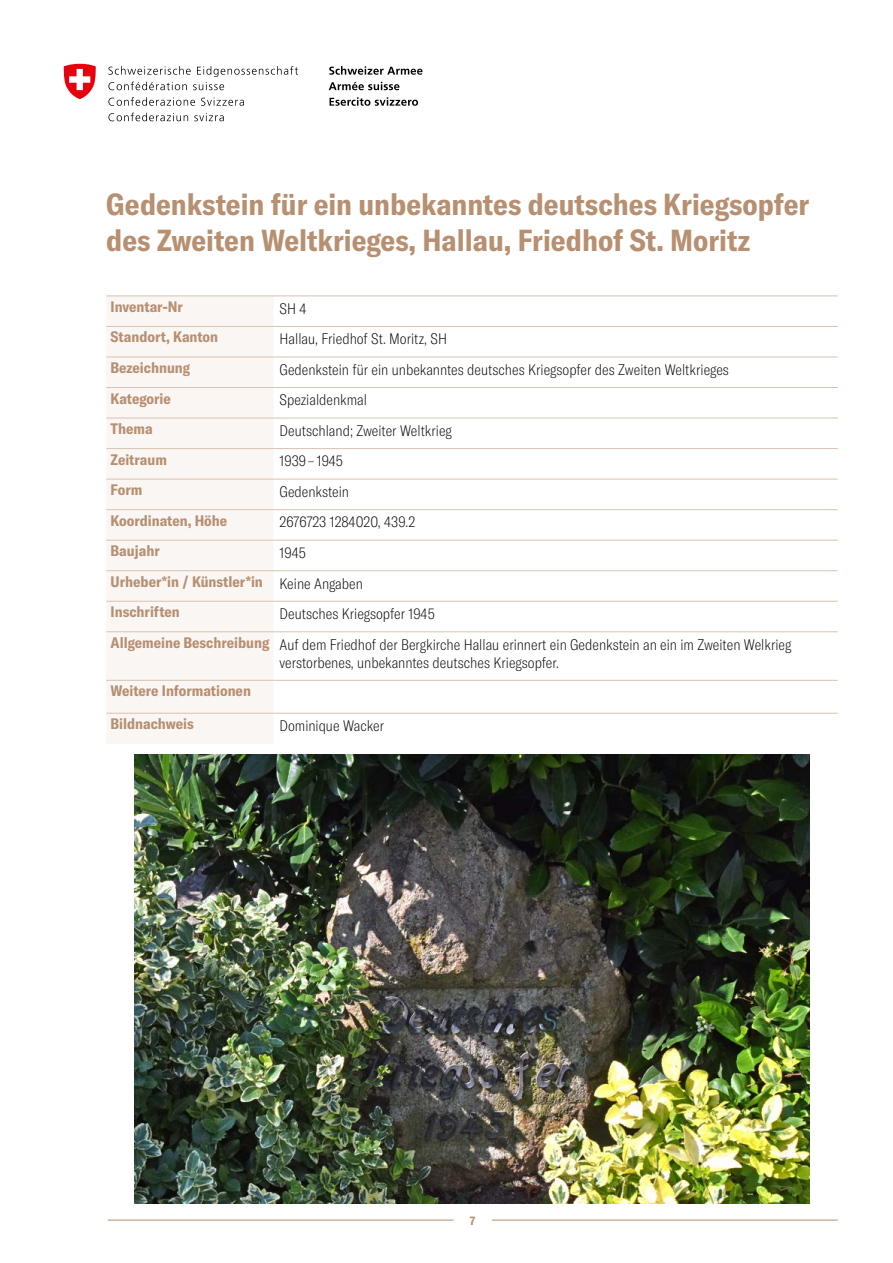
<style>
.page{position:relative;width:893px;height:1263px;background:#fff}
.page>*{position:absolute;margin:0;border:0;box-sizing:border-box;transform-origin:0 0}
.Denkmal_Titel{font:700 condensed 30px/36px "GT America";color:#b78f71}
.t1{font:100 condensed 15px/18px "GT America";color:#000}
.t2{font:700 condensed 15px "GT America";color:#b78f71}
.t3{font:700 condensed 12px "GT America";color:#b78f71}
</style>
<div class="page">
<svg style="left:329px;top:66px;width:93px;height:9px"></svg>
<svg style="left:329px;top:82px;width:70px;height:8px"></svg>
<svg style="left:330px;top:97px;width:88px;height:9px"></svg>
<svg style="left:108px;top:66px;width:190px;height:24px"></svg>
<svg style="left:108px;top:97px;width:87px;height:9px"></svg>
<svg style="left:201px;top:97px;width:43px;height:9px"></svg>
<svg style="left:108px;top:113px;width:80px;height:8px"></svg>
<svg style="left:194px;top:113px;width:30px;height:8px"></svg>
<svg style="left:64px;top:64px;width:32px;height:35px"></svg>
<hr style="left:108px;top:1220px;width:346px;height:1px;background:#b78f71">
<hr style="left:492px;top:1220px;width:346px;height:1px;background:#b78f71">
<div style="left:106px;top:296px;width:168px;height:447px;background:#faf6f3"></div>
<hr style="left:106px;top:295px;width:168px;height:1px;background:#d8c3b1">
<hr style="left:274px;top:295px;width:564px;height:1px;background:#d8c3b1">
<hr style="left:106px;top:326px;width:168px;height:1px;background:#d8c3b1">
<hr style="left:274px;top:326px;width:564px;height:1px;background:#d8c3b1">
<hr style="left:106px;top:357px;width:168px;height:1px;background:#d8c3b1">
<hr style="left:274px;top:357px;width:564px;height:1px;background:#d8c3b1">
<hr style="left:106px;top:387px;width:168px;height:1px;background:#d8c3b1">
<hr style="left:274px;top:387px;width:564px;height:1px;background:#d8c3b1">
<hr style="left:106px;top:418px;width:168px;height:1px;background:#d8c3b1">
<hr style="left:274px;top:418px;width:564px;height:1px;background:#d8c3b1">
<hr style="left:106px;top:448px;width:168px;height:1px;background:#d8c3b1">
<hr style="left:274px;top:448px;width:564px;height:1px;background:#d8c3b1">
<hr style="left:106px;top:479px;width:168px;height:1px;background:#d8c3b1">
<hr style="left:274px;top:479px;width:564px;height:1px;background:#d8c3b1">
<hr style="left:106px;top:509px;width:168px;height:1px;background:#d8c3b1">
<hr style="left:274px;top:509px;width:564px;height:1px;background:#d8c3b1">
<hr style="left:106px;top:540px;width:168px;height:1px;background:#d8c3b1">
<hr style="left:274px;top:540px;width:564px;height:1px;background:#d8c3b1">
<hr style="left:106px;top:570px;width:168px;height:1px;background:#d8c3b1">
<hr style="left:274px;top:570px;width:564px;height:1px;background:#d8c3b1">
<hr style="left:106px;top:601px;width:168px;height:1px;background:#d8c3b1">
<hr style="left:274px;top:601px;width:564px;height:1px;background:#d8c3b1">
<hr style="left:106px;top:631px;width:168px;height:1px;background:#d8c3b1">
<hr style="left:274px;top:631px;width:564px;height:1px;background:#d8c3b1">
<hr style="left:106px;top:680px;width:168px;height:1px;background:#d8c3b1">
<hr style="left:274px;top:680px;width:564px;height:1px;background:#d8c3b1">
<hr style="left:106px;top:713px;width:168px;height:1px;background:#d8c3b1">
<hr style="left:274px;top:713px;width:564px;height:1px;background:#d8c3b1">
<img style="left:135px;top:754px;width:674px;height:449px">
<p class="Denkmal_Titel" style="left:106px;top:186px;width:704px">Gedenkstein für ein unbekanntes deutsches Kriegsopfer des Zweiten Weltkrieges, Hallau, Friedhof St. Moritz</p>
<p class="t2" style="left:111px;top:297px;width:74px">Inventar-Nr</p>
<p class="t1" style="left:280px;top:300px;width:28px">SH 4</p>
<p class="t2" style="left:111px;top:328px;width:109px">Standort, Kanton</p>
<p class="t1" style="left:280px;top:330px;width:169px">Hallau, Friedhof St. Moritz, SH</p>
<p class="t2" style="left:111px;top:358px;width:81px">Bezeichnung</p>
<p class="t1" style="left:280px;top:361px;width:451px">Gedenkstein für ein unbekanntes deutsches Kriegsopfer des Zweiten Weltkrieges</p>
<p class="t2" style="left:111px;top:389px;width:62px">Kategorie</p>
<p class="t1" style="left:280px;top:391px;width:89px">Spezialdenkmal</p>
<p class="t2" style="left:111px;top:420px;width:44px">Thema</p>
<p class="t1" style="left:280px;top:422px;width:174px">Deutschland; Zweiter Weltkrieg</p>
<p class="t2" style="left:111px;top:450px;width:58px">Zeitraum</p>
<p class="t1" style="left:280px;top:452px;width:65px">1939 – 1945</p>
<p class="t2" style="left:111px;top:481px;width:33px">Form</p>
<p class="t1" style="left:280px;top:483px;width:71px">Gedenkstein</p>
<p class="t2" style="left:111px;top:511px;width:118px">Koordinaten, Höhe</p>
<p class="t1" style="left:280px;top:513px;width:137px">2676723 1284020, 439.2</p>
<p class="t2" style="left:111px;top:542px;width:51px">Baujahr</p>
<p class="t1" style="left:280px;top:544px;width:28px">1945</p>
<p class="t2" style="left:111px;top:572px;width:154px">Urheber*in / Künstler*in</p>
<p class="t1" style="left:280px;top:574px;width:85px">Keine Angaben</p>
<p class="t2" style="left:111px;top:603px;width:71px">Inschriften</p>
<p class="t1" style="left:280px;top:605px;width:157px">Deutsches Kriegsopfer 1945</p>
<p class="t2" style="left:111px;top:633px;width:160px">Allgemeine Beschreibung</p>
<p class="t1" style="left:280px;top:635px;width:513px">Auf dem Friedhof der Bergkirche Hallau erinnert ein Gedenkstein an ein im Zweiten Welkrieg verstorbenes, unbekanntes deutsches Kriegsopfer.</p>
<p class="t2" style="left:111px;top:682px;width:142px">Weitere Informationen</p>
<p class="t2" style="left:111px;top:715px;width:85px">Bildnachweis</p>
<p class="t1" style="left:280px;top:717px;width:106px">Dominique Wacker</p>
<p class="t3" style="left:470px;top:1213px;width:7px">7</p>
</div>
